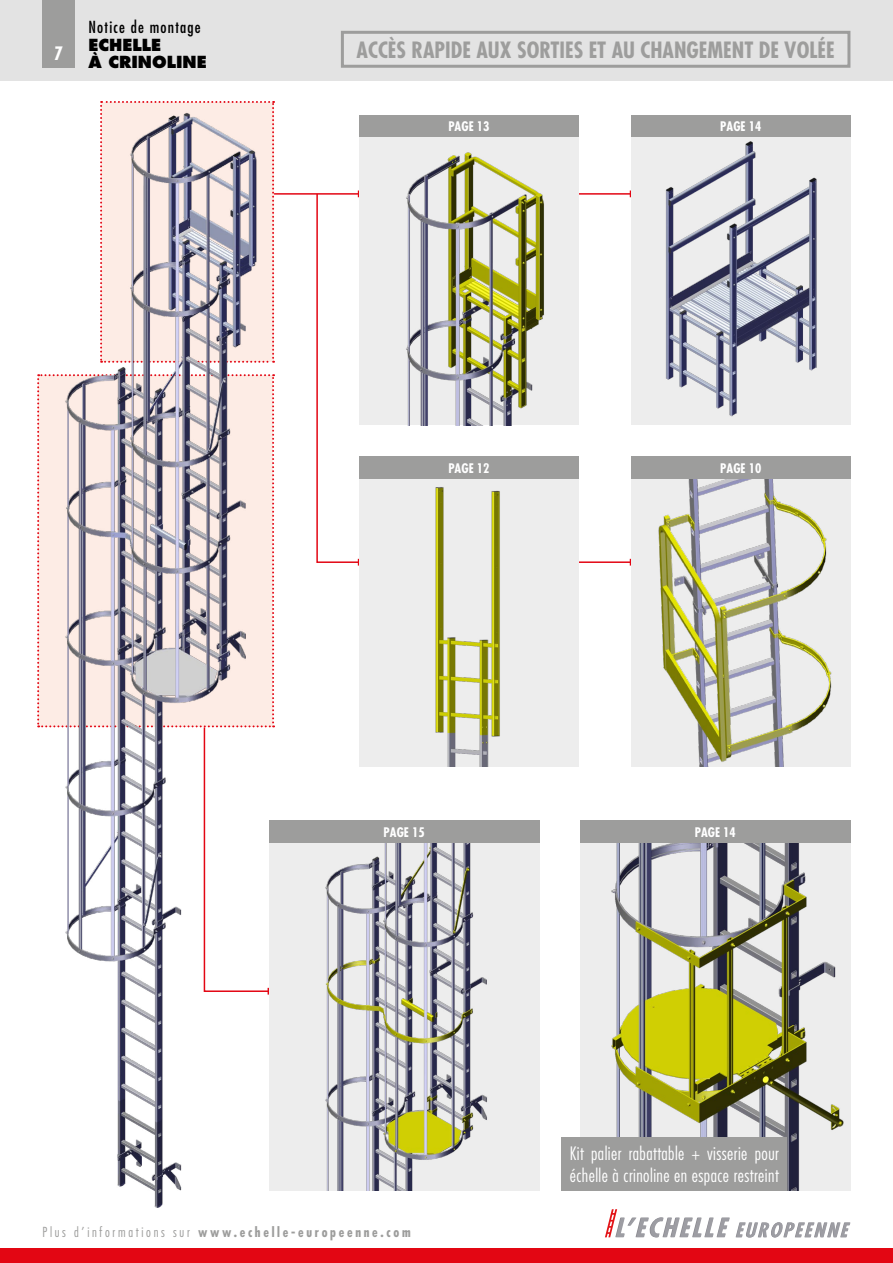
<style>
.page{position:relative;width:893px;height:1263px;background:#fff}
.page>*{position:absolute;margin:0;border:0;box-sizing:border-box;transform-origin:0 0}
.t1{font:700 condensed 21.9px "Futura Std";color:#9d9d9c}
.t2{font:300 condensed 18px/22.5px "Futura Std";letter-spacing:.025em;color:#fff}
.t3{font:700 condensed 18px "Futura Std";color:#fff}
.t4{font:800 16.2px "Futura Std";color:#000}
.t5{font:condensed 16.2px "Futura Std";letter-spacing:.075em;color:#000}
.t6{font:700 condensed 13.5px "Futura Std";letter-spacing:.2em;color:#9d9d9c}
.t7{font:300 condensed 13.5px "Futura Std";letter-spacing:.2em;color:#9d9d9c}
.t8{font:700 condensed 12.9px "Futura Std";color:#fff}
</style>
<div class="page">
<div style="left:0;top:1249px;width:893px;height:14px;background:#e30613"></div>
<svg style="left:605px;top:1209px;width:245px;height:28px"></svg>
<svg style="left:100px;top:101px;width:174px;height:262px;background:#f8c5c2"></svg>
<img style="left:100px;top:104px;width:169px;height:1104px">
<svg style="left:37px;top:374px;width:237px;height:620px"></svg>
<hr style="left:274px;top:193px;width:85px;height:2px;background:#e30613">
<svg style="left:316px;top:190px;width:43px;height:376px"></svg>
<hr style="left:578px;top:193px;width:52px;height:2px;background:#e30613">
<hr style="left:578px;top:561px;width:52px;height:2px;background:#e30613">
<div style="left:359px;top:456px;width:219px;height:23px;background:#9d9d9c"></div>
<div style="left:269px;top:820px;width:270px;height:23px;background:#9d9d9c"></div>
<div style="left:580px;top:820px;width:270px;height:23px;background:#9d9d9c"></div>
<div style="left:631px;top:456px;width:219px;height:23px;background:#9d9d9c"></div>
<div style="left:359px;top:479px;width:219px;height:288px;background:#ededed"></div>
<img style="left:435px;top:487px;width:65px;height:280px">
<img style="left:269px;top:843px;width:270px;height:348px">
<img style="left:580px;top:843px;width:270px;height:348px">
<img style="left:631px;top:479px;width:219px;height:288px">
<div style="left:561px;top:1137px;width:226px;height:54px;background:#9d9d9c"></div>
<div style="left:359px;top:115px;width:219px;height:23px;background:#9d9d9c"></div>
<div style="left:631px;top:115px;width:219px;height:23px;background:#9d9d9c"></div>
<img style="left:359px;top:138px;width:219px;height:287px">
<img style="left:631px;top:141px;width:219px;height:284px">
<div style="left:0;top:0;width:893px;height:81px;background:#e3e3e3"></div>
<div style="left:43px;top:0;width:32px;height:68px;background:#9d9d9c"></div>
<div style="left:341px;top:31px;width:509px;height:37px;border:3px solid #9d9d9c"></div>
<p class="t5" style="left:88px;top:18px;width:114px">Notice de montage</p>
<p class="t4" style="left:88px;top:34px;width:74px">ECHELLE</p>
<p class="t1" style="left:357px;top:36px;width:480px">ACCÈS RAPIDE AUX SORTIES ET AU CHANGEMENT DE VOLÉE</p>
<p class="t3" style="left:54px;top:42px;width:10px">7</p>
<p class="t4" style="left:88px;top:51px;width:120px">À CRINOLINE</p>
<p class="t8" style="left:448px;top:118px;width:43px">PAGE 13</p>
<p class="t8" style="left:448px;top:460px;width:43px">PAGE 12</p>
<p class="t8" style="left:720px;top:118px;width:43px">PAGE 14</p>
<p class="t8" style="left:720px;top:460px;width:43px">PAGE 10</p>
<p class="t8" style="left:384px;top:824px;width:43px">PAGE 15</p>
<p class="t7" style="left:43px;top:1224px;width:25px">Plus</p>
<p class="t7" style="left:74px;top:1224px;width:92px">’d informations</p>
<p class="t7" style="left:173px;top:1224px;width:18px">sur</p>
<p class="t6" style="left:198px;top:1224px;width:214px">www.echelle-europeenne.com</p>
<p class="t8" style="left:695px;top:824px;width:43px">PAGE 14</p>
<p class="t2" style="left:570px;top:1142px;width:210px">Kit palier rabattable + visserie pour échelle à crinoline en espace restreint</p>
</div>
